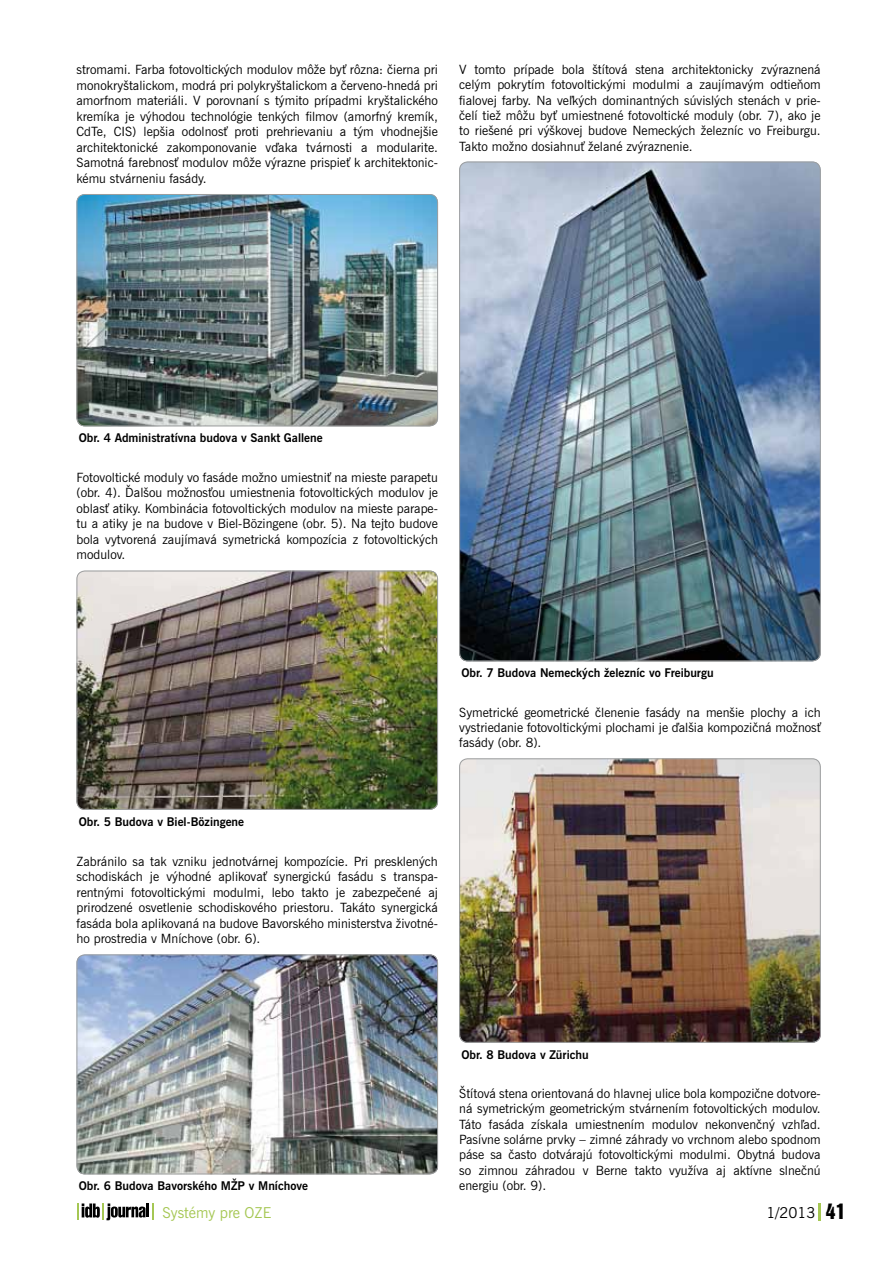
<style>
.page{position:relative;width:893px;height:1263px;background:#fff}
.page>*{position:absolute;margin:0;border:0;box-sizing:border-box;transform-origin:0 0}
.t1{font:15px "News Gothic AT";color:#a5c753}
.t2{font:15px "News Gothic AT";color:#000}
.t3{font:12.75px/15.6px "News Gothic AT";color:#000;text-align:justify}
.t4{font:700 12px "News Gothic AT";color:#000}
.s1{font-family:"Swiss 921 AT Regular A";font-size:19.5px}
</style>
<div class="page">
<svg style="left:819px;top:1203px;width:2px;height:17px"></svg>
<svg style="left:152px;top:1203px;width:2px;height:17px"></svg>
<svg style="left:77px;top:1203px;width:68px;height:17px"></svg>
<hr style="left:146px;top:1203px;width:3px;height:14px;background:#000">
<img style="left:77px;top:194px;width:361px;height:232px">
<div style="left:77px;top:194px;width:361px;height:232px;border:1px solid #9c9e9f;border-radius:8px"></div>
<img style="left:77px;top:571px;width:361px;height:239px">
<div style="left:77px;top:571px;width:361px;height:239px;border:1px solid #9c9e9f;border-radius:8px"></div>
<img style="left:77px;top:956px;width:361px;height:218px">
<div style="left:77px;top:954px;width:361px;height:220px;border:1px solid #9c9e9f;border-radius:8px"></div>
<img style="left:459px;top:162px;width:362px;height:499px">
<img style="left:461px;top:760px;width:358px;height:281px">
<div style="left:459px;top:758px;width:362px;height:285px;border:1px solid #9c9e9f;border-radius:8px"></div>
<p class="t3" style="left:77px;top:62px;width:363px">stromami. Farba fotovoltických modulov môže byť rôzna: čierna pri monokryštalickom, modrá pri polykryštalickom a červeno-hnedá pri amorfnom materiáli. V porovnaní s týmito prípadmi kryštalického kremíka je výhodou technológie tenkých filmov (amorfný kremík, CdTe, CIS) lepšia odolnosť proti prehrievaniu a tým vhodnejšie architektonické zakomponovanie vďaka tvárnosti a modularite.<br>Samotná farebnosť modulov môže výrazne prispieť k architektonic&shy;kému stvárneniu fasády.</p>
<p class="t3" style="left:459px;top:62px;width:363px">V tomto prípade bola štítová stena architektonicky zvýraznená celým pokrytím fotovoltickými modulmi a zaujímavým odtieňom fialovej farby. Na veľkých dominantných súvislých stenách v prie&shy;čelí tiež môžu byť umiestnené fotovoltické moduly (obr. 7), ako je to riešené pri výškovej budove Nemeckých železníc vo Freiburgu.<br>Takto možno dosiahnuť želané zvýraznenie.</p>
<p class="t4" style="left:79px;top:431px;width:245px">Obr. 4 Administratívna budova v Sankt Gallene</p>
<p class="t3" style="left:77px;top:469px;width:363px">Fotovoltické moduly vo fasáde možno umiestniť na mieste parapetu (obr. 4). Ďalšou možnosťou umiestnenia fotovoltických modulov je oblasť atiky. Kombinácia fotovoltických modulov na mieste parape&shy;tu a atiky je na budove v Biel-Bözingene (obr. 5). Na tejto budove bola vytvorená zaujímavá symetrická kompozícia z fotovoltických modulov.</p>
<p class="t4" style="left:461px;top:666px;width:254px">Obr. 7 Budova Nemeckých železníc vo Freiburgu</p>
<p class="t3" style="left:459px;top:704px;width:363px">Symetrické geometrické členenie fasády na menšie plochy a ich vystriedanie fotovoltickými plochami je ďalšia kompozičná možnosť fasády (obr. 8).</p>
<p class="t4" style="left:79px;top:814px;width:167px">Obr. 5 Budova v Biel-Bözingene</p>
<p class="t3" style="left:77px;top:853px;width:363px">Zabránilo sa tak vzniku jednotvárnej kompozície. Pri presklených schodiskách je výhodné aplikovať synergickú fasádu s transpa&shy;rentnými fotovoltickými modulmi, lebo takto je zabezpečené aj prirodzené osvetlenie schodiskového priestoru. Takáto synergická fasáda bola aplikovaná na budove Bavorského ministerstva životné&shy;ho prostredia v Mníchove (obr. 6).</p>
<p class="t4" style="left:79px;top:1179px;width:231px">Obr. 6 Budova Bavorského MŽP v Mníchove</p>
<p class="t4" style="left:461px;top:1047px;width:129px">Obr. 8 Budova v Zürichu</p>
<p class="t3" style="left:459px;top:1086px;width:363px">Štítová stena orientovaná do hlavnej ulice bola kompozične dotvore&shy;ná symetrickým geometrickým stvárnením fotovoltických modulov.<br>Táto fasáda získala umiestnením modulov nekonvenčný vzhľad.<br>Pasívne solárne prvky – zimné záhrady vo vrchnom alebo spodnom páse sa často dotvárajú fotovoltickými modulmi. Obytná budova so zimnou záhradou v Berne takto využíva aj aktívne slnečnú energiu (obr. 9).</p>
<p class="t1" style="left:162px;top:1203px;width:110px">Systémy pre OZE</p>
<p class="t2" style="left:766px;top:1203px;width:80px">1/2013 <span class="s1">41</span></p>
</div>
